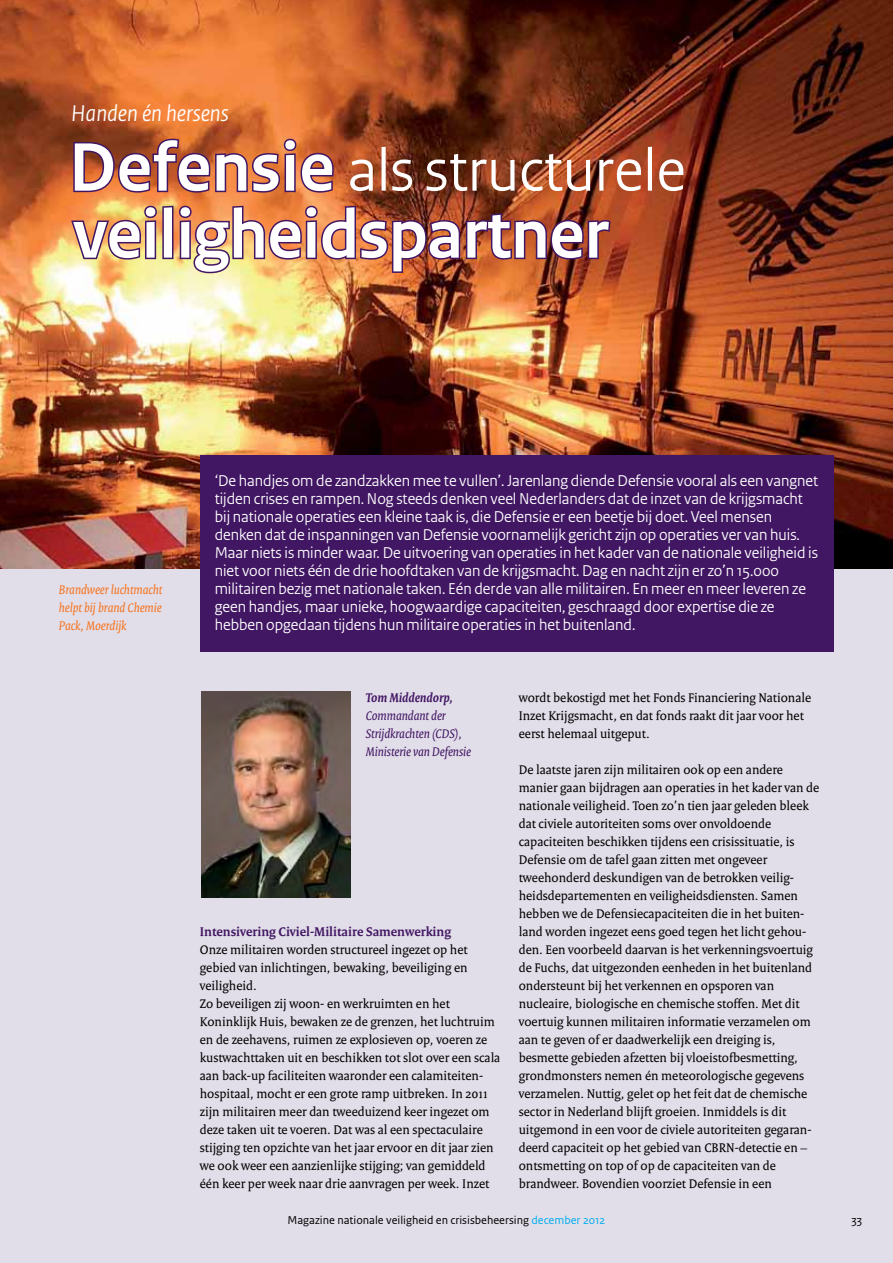
<style>
.page{position:relative;width:893px;height:1263px;background:#e2dee9}
.page>*{position:absolute;margin:0;border:0;box-sizing:border-box;transform-origin:0 0}
.t1{font:700 72px "Rijksoverheid Sans Heading";color:#fff}
.t2{font:63px "Rijksoverheid Sans Heading";color:#fff}
.t3{font:italic 24px "Rijksoverheid Sans Heading";color:#fff}
.t4{font:16.5px/18px "Rijksoverheid Sans Heading";color:#fff}
.t5{font:13.5px/18px "Rijksoverheid Serif";color:#000}
.t6{font:italic 13.5px/18px "Rijksoverheid Serif";color:#411663}
.t7{font:italic 13.5px/18px "Rijksoverheid Serif";color:#f47421;text-align:justify}
.t8{font:700 13.5px "Rijksoverheid Serif";color:#411663}
.t9{font:italic 700 13.5px "Rijksoverheid Serif";color:#411663}
.t10{font:12px "Rijksoverheid Sans Text";color:#000}
.s1{font-weight:700;font-size:72px}
.s2{color:#00aeef}
</style>
<div class="page">
<img style="left:0;top:0;width:893px;height:569px">
<svg style="left:72px;top:137px;width:263px;height:57px;background:#a45140"></svg>
<svg style="left:69px;top:204px;width:89px;height:57px;background:#c49069"></svg>
<div style="left:162px;top:206px;width:11px;height:53px;border:3px solid #411663"></div>
<img style="left:177px;top:204px;width:435px;height:71px">
<div style="left:200px;top:455px;width:633px;height:197px;background:#411663"></div>
<img style="left:202px;top:692px;width:149px;height:205px">
<h3 class="t3" style="left:71px;top:100px;width:159px">Handen én hersens</h3>
<h2 class="t2" style="left:69px;top:134px;width:618px"><span class="s1">Defensie</span> als structurele</h2>
<h1 class="t1" style="left:73px;top:194px;width:537px">veiligheidspartner</h1>
<p class="t7" style="left:59px;top:581px;width:105px">Brandweer luchtmacht helpt bij brand Chemie Pack, Moerdijk</p>
<p class="t4" style="left:215px;top:472px;width:605px">‘De handjes om de zandzakken mee te vullen’. Jarenlang diende Defensie vooral als een vangnet tijden crises en rampen. Nog steeds denken veel Nederlanders dat de inzet van de krijgsmacht bij nationale operaties een kleine taak is, die Defensie er een beetje bij doet. Veel mensen denken dat de inspanningen van Defensie voornamelijk gericht zijn op operaties ver van huis.<br>Maar niets is minder waar. De uitvoering van operaties in het kader van de nationale veiligheid is niet voor niets één de drie hoofdtaken van de krijgsmacht. Dag en nacht zijn er zo’n 15.000 militairen bezig met nationale taken. Eén derde van alle militairen. En meer en meer leveren ze geen handjes, maar unieke, hoogwaardige capaciteiten, geschraagd door expertise die ze hebben opgedaan tijdens hun militaire operaties in het buitenland.</p>
<p class="t9" style="left:366px;top:689px;width:89px">Tom Middendorp,</p>
<p class="t6" style="left:366px;top:707px;width:107px">Commandant der<br>Strijdkrachten (CDS),<br>Ministerie van Defensie</p>
<p class="t8" style="left:200px;top:923px;width:253px">Intensivering Civiel-Militaire Samenwerking</p>
<p class="t5" style="left:200px;top:940px;width:302px">Onze militairen worden structureel ingezet op het gebied van inlichtingen, bewaking, beveiliging en veiligheid.<br>Zo beveiligen zij woon- en werkruimten en het Koninklijk Huis, bewaken ze de grenzen, het luchtruim en de zeehavens, ruimen ze explosieven op, voeren ze kustwachttaken uit en beschikken tot slot over een scala aan back-up faciliteiten waaronder een calamiteiten&shy;hospitaal, mocht er een grote ramp uitbreken. In 2011 zijn militairen meer dan tweeduizend keer ingezet om deze taken uit te voeren. Dat was al een spectaculaire stijging ten opzichte van het jaar ervoor en dit jaar zien we ook weer een aanzienlijke stijging; van gemiddeld één keer per week naar drie aanvragen per week. Inzet</p>
<p class="t5" style="left:519px;top:689px;width:294px">wordt bekostigd met het Fonds Financiering Nationale<br>Inzet Krijgsmacht, en dat fonds raakt dit jaar voor het eerst helemaal uitgeput.</p>
<p class="t5" style="left:519px;top:761px;width:302px">De laatste jaren zijn militairen ook op een andere manier gaan bijdragen aan operaties in het kader van de nationale veiligheid. Toen zo’n tien jaar geleden bleek dat civiele autoriteiten soms over onvoldoende capaciteiten beschikken tijdens een crisissituatie, is Defensie om de tafel gaan zitten met ongeveer tweehonderd deskundigen van de betrokken veilig&shy;heidsdepartementen en veiligheidsdiensten. Samen hebben we de Defensiecapaciteiten die in het buiten&shy;land worden ingezet eens goed tegen het licht gehou&shy;den. Een voorbeeld daarvan is het verkenningsvoertuig de Fuchs, dat uitgezonden eenheden in het buitenland ondersteunt bij het verkennen en opsporen van nucleaire, biologische en chemische stoffen. Met dit voertuig kunnen militairen informatie verzamelen om aan te geven of er daadwerkelijk een dreiging is, besmette gebieden afzetten bij vloeistofbesmetting, grondmonsters nemen én meteorologische gegevens verzamelen. Nuttig, gelet op het feit dat de chemische sector in Nederland blijft groeien. Inmiddels is dit uitgemond in een voor de civiele autoriteiten gegaran&shy;deerd capaciteit op het gebied van CBRN-detectie en – ontsmetting on top of op de capaciteiten van de brandweer. Bovendien voorziet Defensie in een</p>
<p class="t10" style="left:288px;top:1213px;width:319px">Magazine nationale veiligheid en crisisbeheersing <span class="s2">december 2012</span></p>
<p class="t10" style="left:851px;top:1213px;width:12px">33</p>
</div>
